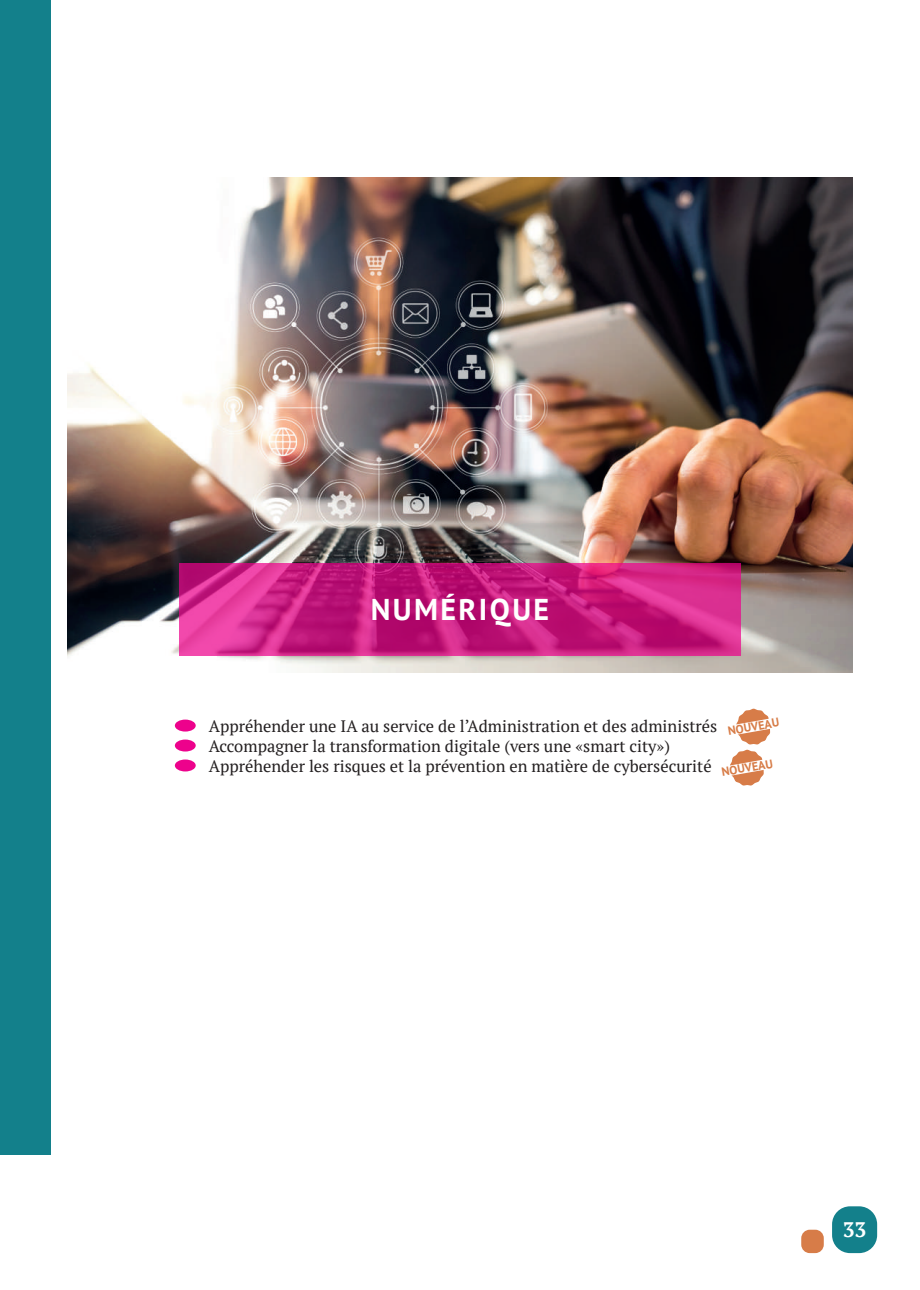
<style>
.page{position:relative;width:920px;height:1290px;background:#fff}
.page>*{position:absolute;margin:0;border:0;box-sizing:border-box;transform-origin:0 0}
.t1{font:700 30px "PT Sans";letter-spacing:.08em;color:#fff}
.t2{font:700 21px "PT Serif";color:#fff}
.t3{font:16.5px/19.8px "PT Serif";color:#231f20}
.t4{font:700 12px "PT Sans";color:#d77c47}
</style>
<div class="page">
<div style="left:832px;top:1206px;width:45px;height:47px;background:#13808b;border-radius:18px"></div>
<div style="left:801px;top:1230px;width:23px;height:23px;background:#d77c48;border-radius:9px"></div>
<div style="left:175px;top:759px;width:21px;height:12px;background:#ed028c;border-radius:50%"></div>
<div style="left:175px;top:739px;width:21px;height:12px;background:#ed028c;border-radius:50%"></div>
<div style="left:175px;top:720px;width:21px;height:11px;background:#ed028c;border-radius:50%"></div>
<img style="left:68px;top:177px;width:784px;height:495px">
<svg style="left:179px;top:564px;width:562px;height:92px;background:#c91e80"></svg>
<div style="left:0;top:0;width:50px;height:1155px;background:#13808b"></div>
<svg style="left:720px;top:649px;width:61px;height:137px"></svg>
<h1 class="t1" style="left:371px;top:590px;width:180px">NUMÉRIQUE</h1>
<p class="t4" style="left:727px;top:723px;width:53px;rotate:-10deg">NOUVEAU</p>
<p class="t4" style="left:720px;top:764px;width:53px;rotate:-10deg">NOUVEAU</p>
<p class="t3" style="left:209px;top:716px;width:510px">Appréhender une IA au service de l’Administration et des administrés<br>Accompagner la transformation digitale (vers une «smart city»)<br>Appréhender les risques et la prévention en matière de cybersécurité</p>
<p class="t2" style="left:843px;top:1216px;width:25px">33</p>
</div>
